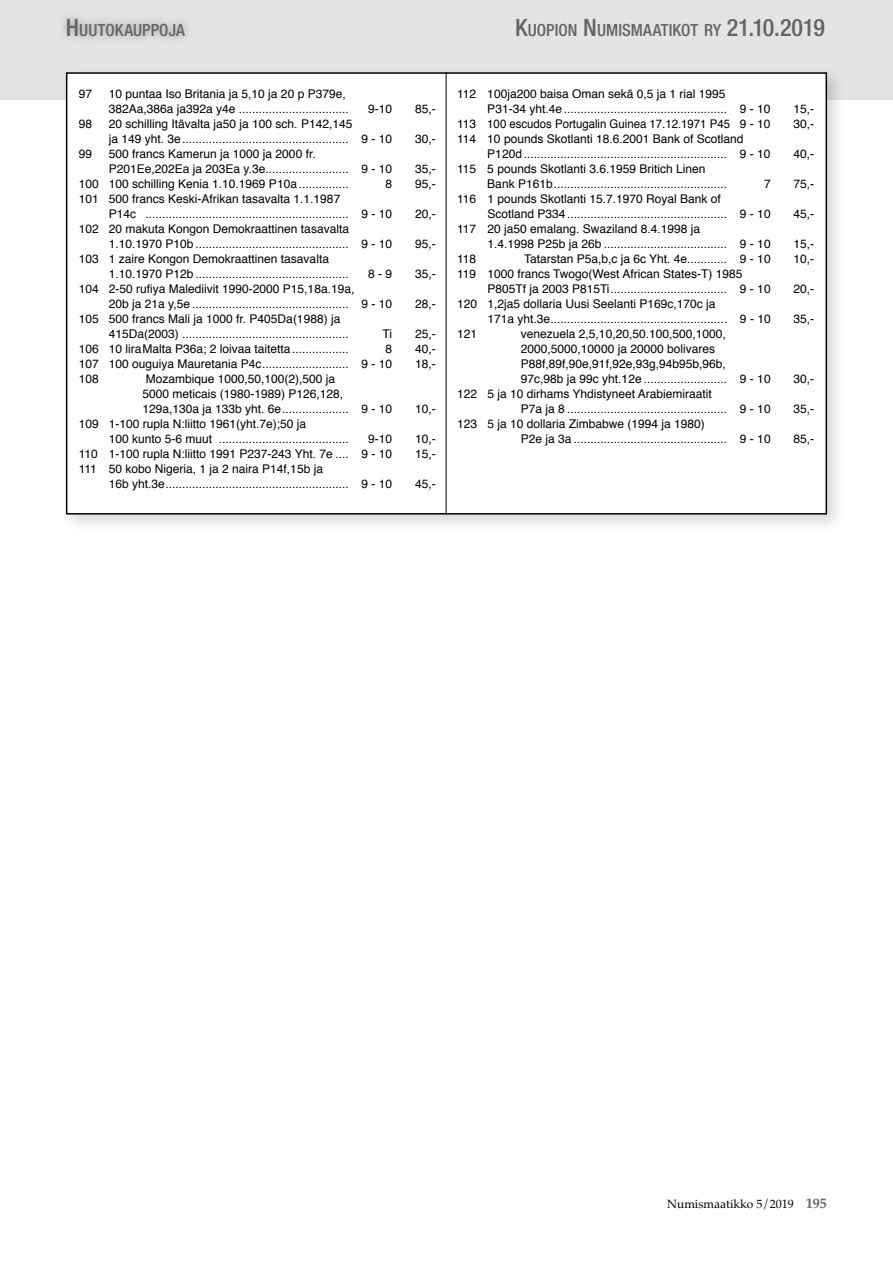
<style>
.page{position:relative;width:893px;height:1263px;background:#fff}
.page>*{position:absolute;margin:0;border:0;box-sizing:border-box;transform-origin:0 0}
.t1{font:500 condensed 16.8px "Helvetica Neue LT Std";color:#646567}
.t2{font:12px/15px "Helvetica";color:#000}
.t3{font:12px "Palatino";color:#000}
.s1{font-size:24px}
.s2{font-weight:700;font-size:14.25px;color:#646567}
</style>
<div class="page">
<div style="left:0;top:0;width:893px;height:100px;background:#e3e4e4"></div>
<div style="left:58px;top:9px;width:136px;height:36px;background:#000;opacity:.35"></div>
<div style="left:60px;top:67px;width:785px;height:466px;background:#000;opacity:.15"></div>
<div style="left:67px;top:73px;width:759px;height:441px;background:#fff"></div>
<div style="left:66px;top:72px;width:761px;height:442px;border:2px solid #000"></div>
<hr style="left:446px;top:72px;width:1px;height:442px;background:#000">
<h1 class="t1" style="left:66px;top:20px;width:121px"><span class="s1">H</span>UUTOKAUPPOJA</h1>
<h1 class="t1" style="left:515px;top:20px;width:311px"><span class="s1">K</span>UOPION <span class="s1">N</span> UMISMAATIKOT RY <span class="s1">21.10.2019</span></h1>
<p class="t2" style="left:79px;top:87px;width:15px">97</p>
<p class="t2" style="left:109px;top:87px;width:241px">10 puntaa Iso Britania ja 5,10 ja 20 p P379e,<br>382Aa,386a ja392a y4e .................................</p>
<p class="t2" style="left:368px;top:102px;width:26px">9-10</p>
<p class="t2" style="left:415px;top:102px;width:22px">85,-</p>
<p class="t2" style="left:487px;top:87px;width:285px;text-indent:-30px">112 100ja200 baisa Oman sekä 0,5 ja 1 rial 1995<br>P31-34 yht.4e ................................................. 9 - 10</p>
<p class="t2" style="left:793px;top:102px;width:22px">15,-</p>
<p class="t2" style="left:79px;top:117px;width:15px">98</p>
<p class="t2" style="left:109px;top:117px;width:285px">20 schilling Itävalta ja50 ja 100 sch. P142,145<br>ja 149 yht. 3e.................................................. 9 - 10</p>
<p class="t2" style="left:79px;top:147px;width:15px">99</p>
<p class="t2" style="left:109px;top:147px;width:285px">500 francs Kamerun ja 1000 ja 2000 fr.<br>P201Ee,202Ea ja 203Ea y.3e......................... 9 - 10</p>
<p class="t2" style="left:415px;top:132px;width:22px">30,-</p>
<p class="t2" style="left:415px;top:162px;width:22px">35,-</p>
<p class="t2" style="left:79px;top:177px;width:272px">100 100 schilling Kenia 1.10.1969 P10a ...............</p>
<p class="t2" style="left:385px;top:177px;width:8px">8</p>
<p class="t2" style="left:415px;top:177px;width:22px">95,-</p>
<p class="t2" style="left:109px;top:192px;width:285px;text-indent:-30px">101 500 francs Keski-Afrikan tasavalta 1.1.1987<br>P14c ............................................................. 9 - 10</p>
<p class="t2" style="left:415px;top:207px;width:22px">20,-</p>
<p class="t2" style="left:457px;top:117px;width:315px">113 100 escudos Portugalin Guinea 17.12.1971 P45 9 - 10</p>
<p class="t2" style="left:793px;top:117px;width:22px">30,-</p>
<p class="t2" style="left:487px;top:132px;width:285px;text-indent:-30px">114 10 pounds Skotlanti 18.6.2001 Bank of Scotland<br>P120d ............................................................. 9 - 10</p>
<p class="t2" style="left:793px;top:147px;width:22px">40,-</p>
<p class="t2" style="left:487px;top:162px;width:241px;text-indent:-30px">115 5 pounds Skotlanti 3.6.1959 Britich Linen<br>Bank P161b....................................................</p>
<p class="t2" style="left:764px;top:177px;width:8px">7</p>
<p class="t2" style="left:793px;top:177px;width:22px">75,-</p>
<p class="t2" style="left:487px;top:192px;width:285px;text-indent:-30px">116 1 pounds Skotlanti 15.7.1970 Royal Bank of<br>Scotland P334 ................................................ 9 - 10</p>
<p class="t2" style="left:793px;top:207px;width:22px">45,-</p>
<p class="t2" style="left:109px;top:222px;width:285px;text-indent:-30px">102 20 makuta Kongon Demokraattinen tasavalta<br>1.10.1970 P10b .............................................. 9 - 10</p>
<p class="t2" style="left:415px;top:237px;width:22px">95,-</p>
<p class="t2" style="left:487px;top:222px;width:285px;text-indent:-30px">117 20 ja50 emalang. Swaziland 8.4.1998 ja<br>1.4.1998 P25b ja 26b ..................................... 9 - 10</p>
<p class="t2" style="left:793px;top:237px;width:22px">15,-</p>
<p class="t2" style="left:109px;top:252px;width:241px;text-indent:-30px">103 1 zaire Kongon Demokraattinen tasavalta<br>1.10.1970 P12b ..............................................</p>
<p class="t2" style="left:368px;top:267px;width:26px">8 - 9</p>
<p class="t2" style="left:415px;top:267px;width:22px">35,-</p>
<p class="t2" style="left:109px;top:282px;width:285px;text-indent:-30px">104 2-50 rufiya Malediivit 1990-2000 P15,18a.19a,<br>20b ja 21a y,5e ............................................... 9 - 10</p>
<p class="t2" style="left:415px;top:297px;width:22px">28,-</p>
<p class="t2" style="left:109px;top:312px;width:241px;text-indent:-30px">105 500 francs Mali ja 1000 fr. P405Da(1988) ja<br>415Da(2003) ..................................................</p>
<p class="t2" style="left:383px;top:327px;width:11px">Ti</p>
<p class="t2" style="left:415px;top:327px;width:22px">25,-</p>
<p class="t2" style="left:79px;top:342px;width:272px">106 10 liraMalta P36a; 2 loivaa taitetta.................</p>
<p class="t2" style="left:386px;top:342px;width:8px">8</p>
<p class="t2" style="left:415px;top:342px;width:22px">40,-</p>
<p class="t2" style="left:79px;top:357px;width:315px">107 100 ouguiya Mauretania P4c.......................... 9 - 10</p>
<p class="t2" style="left:415px;top:357px;width:22px">18,-</p>
<p class="t2" style="left:79px;top:372px;width:22px">108</p>
<p class="t2" style="left:142px;top:372px;width:251px">Mozambique 1000,50,100(2),500 ja<br>5000 meticais (1980-1989) P126,128,<br>129a,130a ja 133b yht. 6e.................... 9 - 10</p>
<p class="t2" style="left:415px;top:402px;width:22px">10,-</p>
<p class="t2" style="left:457px;top:252px;width:21px">118</p>
<p class="t2" style="left:524px;top:252px;width:248px">Tatarstan P5a,b,c ja 6c Yht. 4e............ 9 - 10</p>
<p class="t2" style="left:793px;top:252px;width:22px">10,-</p>
<p class="t2" style="left:487px;top:267px;width:285px;text-indent:-30px">119 1000 francs Twogo(West African States-T) 1985<br>P805Tf ja 2003 P815Ti................................... 9 - 10</p>
<p class="t2" style="left:793px;top:282px;width:22px">20,-</p>
<p class="t2" style="left:487px;top:297px;width:285px;text-indent:-30px">120 1,2ja5 dollaria Uusi Seelanti P169c,170c ja<br>171a yht.3e..................................................... 9 - 10</p>
<p class="t2" style="left:457px;top:327px;width:22px">121</p>
<p class="t2" style="left:521px;top:327px;width:251px">venezuela 2,5,10,20,50.100,500,1000, 2000,5000,10000 ja 20000 bolivares P88f,89f,90e,91f,92e,93g,94b95b,96b, 97c,98b ja 99c yht.12e ......................... 9 - 10</p>
<p class="t2" style="left:521px;top:387px;width:251px;text-indent:-64px">122 5 ja 10 dirhams Yhdistyneet Arabiemiraatit<br>P7a ja 8 ................................................ 9 - 10</p>
<p class="t2" style="left:793px;top:312px;width:22px">35,-</p>
<p class="t2" style="left:793px;top:372px;width:22px">30,-</p>
<p class="t2" style="left:793px;top:402px;width:22px">35,-</p>
<p class="t2" style="left:109px;top:417px;width:241px;text-indent:-30px">109 1-100 rupla N:liitto 1961(yht.7e);50 ja<br>100 kunto 5-6 muut .......................................</p>
<p class="t2" style="left:368px;top:432px;width:26px">9-10</p>
<p class="t2" style="left:415px;top:432px;width:22px">10,-</p>
<p class="t2" style="left:79px;top:447px;width:315px">110 1-100 rupla N:liitto 1991 P237-243 Yht. 7e .... 9 - 10</p>
<p class="t2" style="left:415px;top:447px;width:22px">15,-</p>
<p class="t2" style="left:109px;top:462px;width:285px;text-indent:-30px">111 50 kobo Nigeria, 1 ja 2 naira P14f,15b ja<br>16b yht.3e....................................................... 9 - 10</p>
<p class="t2" style="left:415px;top:477px;width:22px">45,-</p>
<p class="t2" style="left:521px;top:417px;width:251px;text-indent:-64px">123 5 ja 10 dollaria Zimbabwe (1994 ja 1980)<br>P2e ja 3a .............................................. 9 - 10</p>
<p class="t2" style="left:793px;top:432px;width:22px">85,-</p>
<p class="t3" style="left:667px;top:1194px;width:161px">Numismaatikko 5/2019 <span class="s2">195</span></p>
</div>
